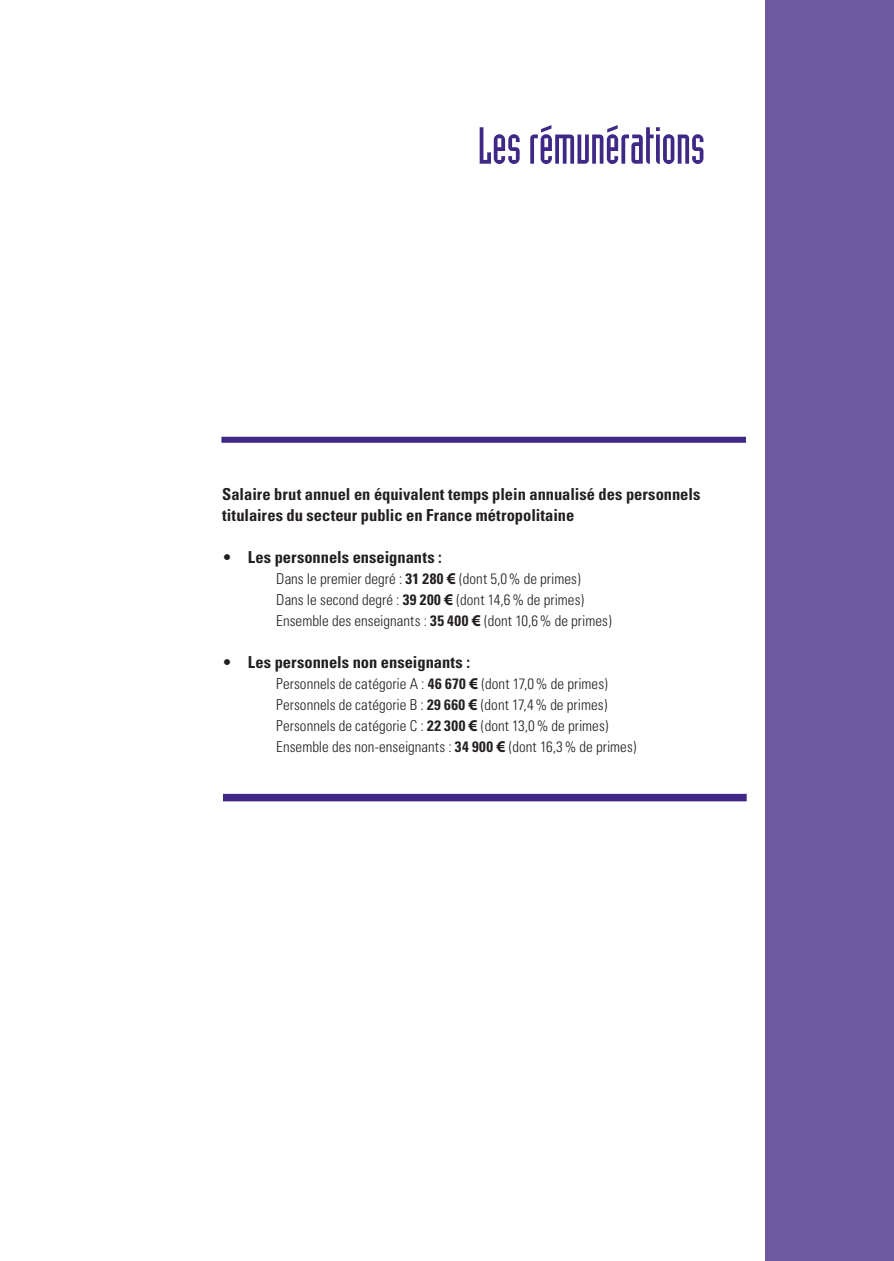
<style>
.page{position:relative;width:894px;height:1261px;background:#fff}
.page>*{position:absolute;margin:0;border:0;box-sizing:border-box;transform-origin:0 0}
.t1{font:51px "Industria Solid";letter-spacing:-.01em;color:#402886}
.t2{font:700 condensed 16.5px/21px "Univers";letter-spacing:-.005em;color:#231f20}
.t3{font:300 condensed 15px/21px "Univers";letter-spacing:.005em;color:#231f20}
.s1{font-weight:300}
.s2{font-weight:700}
.s3{font-family:"Myriad Pro";font-weight:700;font-stretch:normal;font-size:16.5px}
</style>
<div class="page">
<div style="left:765px;top:0;width:128px;height:1261px;background:#6c5a9f"></div>
<div style="left:223px;top:794px;width:523px;height:7px;background:#402886"></div>
<div style="left:221px;top:437px;width:525px;height:6px;background:#402886"></div>
<h1 class="t1" style="left:477px;top:127px;width:228px">Les rémunérations</h1>
<p class="t2" style="left:222px;top:485px;width:479px">Salaire brut annuel en équivalent temps plein annualisé des personnels titulaires du secteur public en France métropolitaine</p>
<p class="t2" style="left:222px;top:548px;width:221px"><span class="s1">•</span> Les personnels enseignants :</p>
<p class="t3" style="left:276px;top:569px;width:337px">Dans le premier degré : <span class="s2">31 280</span> <span class="s3">€</span> (dont 5,0 % de primes)<br>Dans le second degré : <span class="s2">39 200</span> <span class="s3">€</span> (dont 14,6 % de primes)<br>Ensemble des enseignants : <span class="s2">35 400</span> <span class="s3">€</span> (dont 10,6 % de primes)</p>
<p class="t2" style="left:222px;top:653px;width:249px"><span class="s1">•</span> Les personnels non enseignants :</p>
<p class="t3" style="left:276px;top:674px;width:362px">Personnels de catégorie A : <span class="s2">46 670</span> <span class="s3">€</span> (dont 17,0 % de primes)<br>Personnels de catégorie B : <span class="s2">29 660</span> <span class="s3">€</span> (dont 17,4 % de primes)<br>Personnels de catégorie C : <span class="s2">22 300</span> <span class="s3">€</span> (dont 13,0 % de primes)<br>Ensemble des non-enseignants : <span class="s2">34 900</span> <span class="s3">€</span> (dont 16,3 % de primes)</p>
</div>
